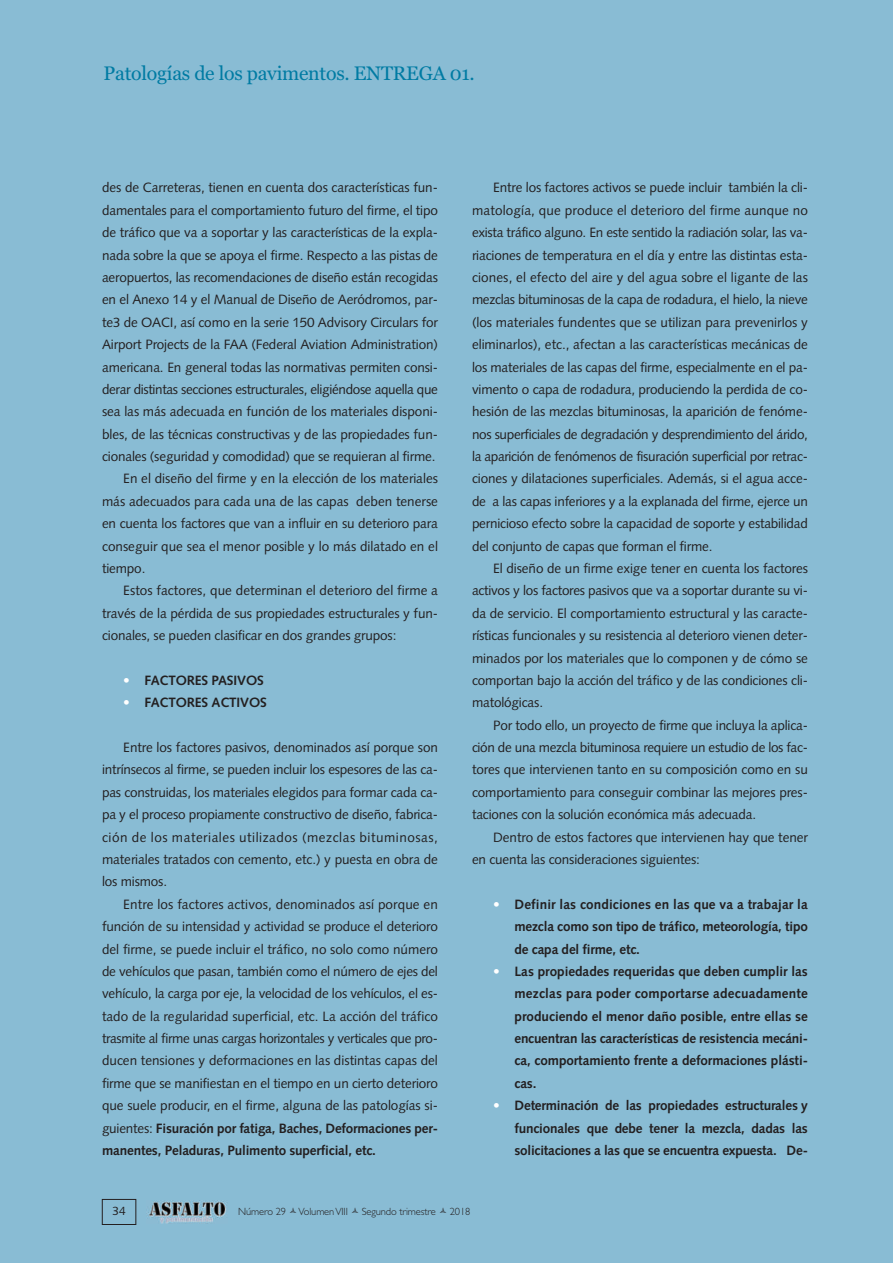
<style>
.page{position:relative;width:893px;height:1263px;background:#89bcd4}
.page>*{position:absolute;margin:0;border:0;box-sizing:border-box;transform-origin:0 0}
.t1{font:19.5px "Georgia";letter-spacing:-.01em;color:#007ba3}
.t2{font:13.5px/22.4px "Syntax LT Std";letter-spacing:-.01em;color:#231f20;text-align:justify}
.t3{font:700 13.5px/22.4px "Syntax LT Std";letter-spacing:-.01em;color:#231f20;text-align:justify}
.t4{font:12px "Syntax LT Std";color:#231f20}
.t5{font:300 10.5px "Gill Sans";letter-spacing:-.01em;color:#231f20}
.s1{color:#fff}
.s2{font-weight:700}
</style>
<div class="page">
<img style="left:146px;top:1201px;width:80px;height:22px">
<div style="left:102px;top:1199px;width:34px;height:26px;border:1px solid #231f20"></div>
<h1 class="t1" style="left:104px;top:62px;width:373px">Patologías de los pavimentos. ENTREGA 01.</h1>
<p class="t2" style="left:102px;top:178px;width:337px">des de Carreteras, tienen en cuenta dos características fun-</p>
<p class="t2" style="left:102px;top:200px;width:337px">damentales para el comportamiento futuro del firme, el tipo</p>
<p class="t2" style="left:102px;top:223px;width:337px">de tráfico que va a soportar y las características de la expla-</p>
<p class="t2" style="left:102px;top:245px;width:337px">nada sobre la que se apoya el firme. Respecto a las pistas de</p>
<p class="t2" style="left:102px;top:267px;width:337px">aeropuertos, las recomendaciones de diseño están recogidas</p>
<p class="t2" style="left:102px;top:290px;width:337px">en el Anexo 14 y el Manual de Diseño de Aeródromos, par-</p>
<p class="t2" style="left:102px;top:312px;width:337px">te3 de OACI, así como en la serie 150 Advisory Circulars for</p>
<p class="t2" style="left:102px;top:334px;width:337px">Airport Projects de la FAA (Federal Aviation Administration)</p>
<p class="t2" style="left:102px;top:357px;width:337px">americana. En general todas las normativas permiten consi-</p>
<p class="t2" style="left:102px;top:379px;width:337px">derar distintas secciones estructurales, eligiéndose aquella que</p>
<p class="t2" style="left:102px;top:402px;width:337px">sea las más adecuada en función de los materiales disponi-</p>
<p class="t2" style="left:102px;top:424px;width:337px">bles, de las técnicas constructivas y de las propiedades fun-</p>
<p class="t2" style="left:102px;top:446px;width:335px">cionales (seguridad y comodidad) que se requieran al firme.</p>
<p class="t2" style="left:123px;top:469px;width:316px">En el diseño del firme y en la elección de los materiales</p>
<p class="t2" style="left:102px;top:491px;width:337px">más adecuados para cada una de las capas deben tenerse</p>
<p class="t2" style="left:102px;top:514px;width:337px">en cuenta los factores que van a influir en su deterioro para</p>
<p class="t2" style="left:102px;top:536px;width:337px">conseguir que sea el menor posible y lo más dilatado en el</p>
<p class="t2" style="left:102px;top:558px;width:45px">tiempo.</p>
<p class="t2" style="left:123px;top:581px;width:316px">Estos factores, que determinan el deterioro del firme a</p>
<p class="t2" style="left:102px;top:603px;width:337px">través de la pérdida de sus propiedades estructurales y fun-</p>
<p class="t2" style="left:102px;top:625px;width:296px">cionales, se pueden clasificar en dos grandes grupos:</p>
<p class="t3" style="left:123px;top:670px;width:142px"><span class="s1">•</span> FACTORES PASIVOS</p>
<p class="t3" style="left:123px;top:693px;width:145px"><span class="s1">•</span> FACTORES ACTIVOS</p>
<p class="t2" style="left:102px;top:737px;width:337px;text-indent:21px">Entre los factores pasivos, denominados así porque son intrínsecos al firme, se pueden incluir los espesores de las ca&shy;pas construidas, los materiales elegidos para formar cada ca&shy;pa y el proceso propiamente constructivo de diseño, fabrica&shy;ción de los materiales utilizados (mezclas bituminosas, materiales tratados con cemento, etc.) y puesta en obra de los mismos.</p>
<p class="t2" style="left:102px;top:894px;width:337px;text-indent:21px">Entre los factores activos, denominados así porque en función de su intensidad y actividad se produce el deterioro del firme, se puede incluir el tráfico, no solo como número de vehículos que pasan, también como el número de ejes del vehículo, la carga por eje, la velocidad de los vehículos, el es&shy;tado de la regularidad superficial, etc. La acción del tráfico trasmite al firme unas cargas horizontales y verticales que pro&shy;ducen tensiones y deformaciones en las distintas capas del firme que se manifiestan en el tiempo en un cierto deterioro que suele producir, en el firme, alguna de las patologías si&shy;guientes: <span class="s2">Fisuración por fatiga, Baches, Deformaciones per&shy;manentes, Peladuras, Pulimento superficial, etc.</span></p>
<p class="t2" style="left:472px;top:178px;width:337px;text-indent:21px">Entre los factores activos se puede incluir también la cli&shy;matología, que produce el deterioro del firme aunque no exista tráfico alguno. En este sentido la radiación solar, las va&shy;riaciones de temperatura en el día y entre las distintas esta&shy;ciones, el efecto del aire y del agua sobre el ligante de las mezclas bituminosas de la capa de rodadura, el hielo, la nieve (los materiales fundentes que se utilizan para prevenirlos y eliminarlos), etc., afectan a las características mecánicas de los materiales de las capas del firme, especialmente en el pa&shy;vimento o capa de rodadura, produciendo la perdida de co&shy;hesión de las mezclas bituminosas, la aparición de fenóme&shy;nos superficiales de degradación y desprendimiento del árido, la aparición de fenómenos de fisuración superficial por retrac&shy;ciones y dilataciones superficiales. Además, si el agua acce&shy;de a las capas inferiores y a la explanada del firme, ejerce un pernicioso efecto sobre la capacidad de soporte y estabilidad del conjunto de capas que forman el firme.</p>
<p class="t2" style="left:472px;top:558px;width:337px;text-indent:21px">El diseño de un firme exige tener en cuenta los factores activos y los factores pasivos que va a soportar durante su vi&shy;da de servicio. El comportamiento estructural y las caracte&shy;rísticas funcionales y su resistencia al deterioro vienen deter&shy;minados por los materiales que lo componen y de cómo se comportan bajo la acción del tráfico y de las condiciones cli&shy;matológicas.</p>
<p class="t2" style="left:472px;top:715px;width:337px;text-indent:21px">Por todo ello, un proyecto de firme que incluya la aplica&shy;ción de una mezcla bituminosa requiere un estudio de los fac&shy;tores que intervienen tanto en su composición como en su comportamiento para conseguir combinar las mejores pres&shy;taciones con la solución económica más adecuada.</p>
<p class="t2" style="left:472px;top:827px;width:337px;text-indent:21px">Dentro de estos factores que intervienen hay que tener en cuenta las consideraciones siguientes:</p>
<p class="t3" style="left:514px;top:894px;width:295px;text-indent:-21px"><span class="s1">•</span> Definir las condiciones en las que va a trabajar la mezcla como son tipo de tráfico, meteorología, tipo de capa del firme, etc.</p>
<p class="t3" style="left:514px;top:961px;width:295px;text-indent:-21px"><span class="s1">•</span> Las propiedades requeridas que deben cumplir las mezclas para poder comportarse adecuadamente produciendo el menor daño posible, entre ellas se encuentran las características de resistencia mecáni&shy;ca, comportamiento frente a deformaciones plásti&shy;cas.</p>
<p class="t3" style="left:514px;top:1095px;width:295px;text-indent:-21px"><span class="s1">•</span> Determinación de las propiedades estructurales y funcionales que debe tener la mezcla, dadas las solicitaciones a las que se encuentra expuesta. De-</p>
<p class="t4" style="left:112px;top:1206px;width:15px">34</p>
<p class="t5" style="left:238px;top:1205px;width:111px">Número 29 VolumenVIII</p>
<p class="t5" style="left:362px;top:1205px;width:76px">Segundo trimestre</p>
<p class="t5" style="left:450px;top:1205px;width:22px">2018</p>
</div>
